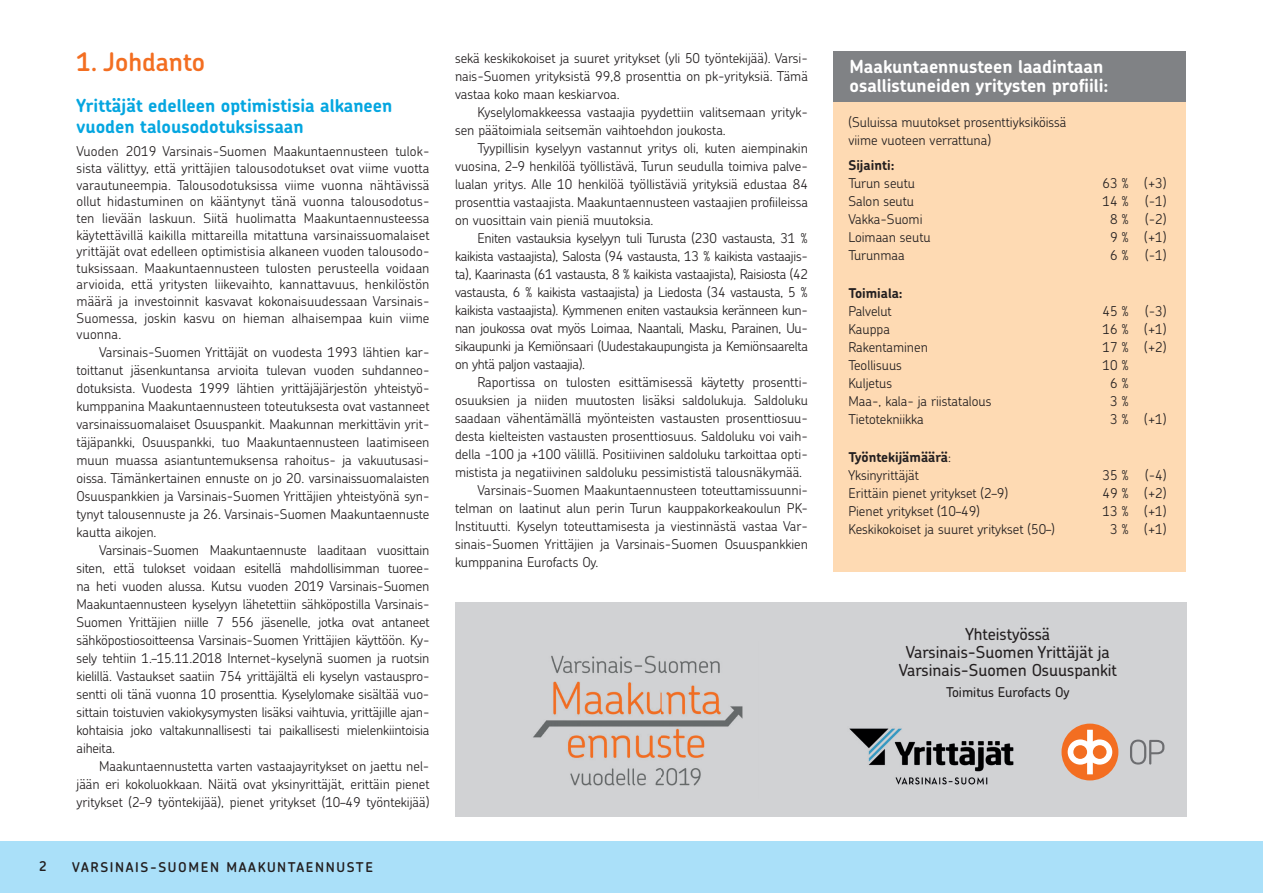
<style>
.page{position:relative;width:1263px;height:893px;background:#fff}
.page>*{position:absolute;margin:0;border:0;box-sizing:border-box;transform-origin:0 0}
.t1{font:600 25.5px "Chevin";color:#f36e21}
.t2{font:700 18px/21px "Chevin";color:#05a6e0}
.t3{font:700 18px/19.5px "Chevin";color:#fff}
.t4{font:500 16.5px/18px "Chevin";color:#231f20;text-align:center}
.t5{font:300 13.5px/18px "Chevin";color:#231f20;text-align:justify}
.t6{font:700 13.5px/18px "Chevin";color:#231f20}
.t7{font:600 13.5px "Chevin";letter-spacing:.12em;color:#231f20}
.t8{font:500 13.5px "Chevin";color:#231f20}
.s1{font-weight:300}
</style>
<div class="page">
<div style="left:0;top:842px;width:1263px;height:51px;background:#aae0f9"></div>
<div style="left:455px;top:602px;width:731px;height:214px;background:#d1d2d4"></div>
<img style="left:849px;top:728px;width:165px;height:57px">
<div style="left:1061px;top:724px;width:57px;height:56px;background:#f36e21;border-radius:50%"></div>
<svg style="left:1068px;top:730px;width:44px;height:44px"></svg>
<svg style="left:1130px;top:740px;width:34px;height:24px"></svg>
<div style="left:833px;top:100px;width:353px;height:472px;background:#fedab3"></div>
<div style="left:833px;top:51px;width:353px;height:51px;background:#808285"></div>
<img style="left:533px;top:655px;width:210px;height:131px">
<h1 class="t1" style="left:77px;top:46px;width:130px">1. Johdanto</h1>
<h2 class="t2" style="left:77px;top:95px;width:317px">Yrittäjät edelleen optimistisia alkaneen vuoden talousodotuksissaan</h2>
<p class="t5" style="left:77px;top:143px;width:355px;line-height:16.6px">Vuoden 2019 Varsinais-Suomen Maakuntaennusteen tulok&shy;sista välittyy, että yrittäjien talousodotukset ovat viime vuotta varautuneempia. Talousodotuksissa viime vuonna nähtävissä ollut hidastuminen on kääntynyt tänä vuonna talousodotus&shy;ten lievään laskuun. Siitä huolimatta Maakuntaennusteessa käytettävillä kaikilla mittareilla mitattuna varsinaissuomalaiset yrittäjät ovat edelleen optimistisia alkaneen vuoden talousodo&shy;tuksissaan. Maakuntaennusteen tulosten perusteella voidaan arvioida, että yritysten liikevaihto, kannattavuus, henkilöstön määrä ja investoinnit kasvavat kokonaisuudessaan Varsinais-Suomessa, joskin kasvu on hieman alhaisempaa kuin viime vuonna.</p>
<p class="t5" style="left:77px;top:343px;width:355px;text-indent:23px">Varsinais-Suomen Yrittäjät on vuodesta 1993 lähtien kar&shy;toittanut jäsenkuntansa arvioita tulevan vuoden suhdanneo&shy;dotuksista. Vuodesta 1999 lähtien yrittäjäjärjestön yhteistyö&shy;kumppanina Maakuntaennusteen toteutuksesta ovat vastanneet varsinaissuomalaiset Osuuspankit. Maakunnan merkittävin yrit&shy;täjäpankki, Osuuspankki, tuo Maakuntaennusteen laatimiseen muun muassa asiantuntemuksensa rahoitus- ja vakuutusasi&shy;oissa. Tämänkertainen ennuste on jo 20. varsinaissuomalaisten Osuuspankkien ja Varsinais-Suomen Yrittäjien yhteistyönä syn&shy;tynyt talousennuste ja 26. Varsinais-Suomen Maakuntaennuste kautta aikojen.</p>
<p class="t5" style="left:77px;top:541px;width:355px;text-indent:23px">Varsinais-Suomen Maakuntaennuste laaditaan vuosittain siten, että tulokset voidaan esitellä mahdollisimman tuoree&shy;na heti vuoden alussa. Kutsu vuoden 2019 Varsinais-Suomen Maakuntaennusteen kyselyyn lähetettiin sähköpostilla Varsinais-Suomen Yrittäjien niille 7 556 jäsenelle, jotka ovat antaneet sähköpostiosoitteensa Varsinais-Suomen Yrittäjien käyttöön. Ky&shy;sely tehtiin 1.–15.11.2018 Internet-kyselynä suomen ja ruotsin kielillä. Vastaukset saatiin 754 yrittäjältä eli kyselyn vastauspro&shy;sentti oli tänä vuonna 10 prosenttia. Kyselylomake sisältää vuo&shy;sittain toistuvien vakiokysymysten lisäksi vaihtuvia, yrittäjille ajan&shy;kohtaisia joko valtakunnallisesti tai paikallisesti mielenkiintoisia aiheita.</p>
<p class="t5" style="left:77px;top:757px;width:355px;text-indent:23px">Maakuntaennustetta varten vastaajayritykset on jaettu nel&shy;jään eri kokoluokkaan. Näitä ovat yksinyrittäjät, erittäin pienet yritykset (2–9 työntekijää), pienet yritykset (10–49 työntekijää)</p>
<p class="t7" style="left:39px;top:857px;width:9px">2</p>
<p class="t7" style="left:72px;top:858px;width:302px">VARSINAIS-SUOMEN MAAKUNTAENNUSTE</p>
<p class="t5" style="left:455px;top:49px;width:354px">sekä keskikokoiset ja suuret yritykset (yli 50 työntekijää). Varsi&shy;nais-Suomen yrityksistä 99,8 prosenttia on pk-yrityksiä. Tämä vastaa koko maan keskiarvoa.</p>
<p class="t5" style="left:455px;top:103px;width:354px;text-indent:23px">Kyselylomakkeessa vastaajia pyydettiin valitsemaan yrityk&shy;sen päätoimiala seitsemän vaihtoehdon joukosta.</p>
<p class="t5" style="left:455px;top:139px;width:354px;text-indent:23px">Tyypillisin kyselyyn vastannut yritys oli, kuten aiempinakin vuosina, 2–9 henkilöä työllistävä, Turun seudulla toimiva palve&shy;lualan yritys. Alle 10 henkilöä työllistäviä yrityksiä edustaa 84 prosenttia vastaajista. Maakuntaennusteen vastaajien profiileissa on vuosittain vain pieniä muutoksia.</p>
<p class="t5" style="left:455px;top:229px;width:354px;text-indent:23px">Eniten vastauksia kyselyyn tuli Turusta (230 vastausta, 31 % kaikista vastaajista), Salosta (94 vastausta, 13 % kaikista vastaajis&shy;ta), Kaarinasta (61 vastausta, 8 % kaikista vastaajista), Raisiosta (42 vastausta, 6 % kaikista vastaajista) ja Liedosta (34 vastausta, 5 % kaikista vastaajista). Kymmenen eniten vastauksia keränneen kun&shy;nan joukossa ovat myös Loimaa, Naantali, Masku, Parainen, Uu&shy;sikaupunki ja Kemiönsaari (Uudestakaupungista ja Kemiönsaarelta on yhtä paljon vastaajia).</p>
<p class="t5" style="left:477px;top:373px;width:332px">Raportissa on tulosten esittämisessä käytetty prosentti-</p>
<p class="t5" style="left:455px;top:391px;width:354px">osuuksien ja niiden muutosten lisäksi saldolukuja. Saldoluku</p>
<p class="t5" style="left:455px;top:409px;width:354px">saadaan vähentämällä myönteisten vastausten prosenttiosuu-</p>
<p class="t5" style="left:455px;top:427px;width:354px">desta kielteisten vastausten prosenttiosuus. Saldoluku voi vaih-</p>
<p class="t5" style="left:455px;top:445px;width:354px">della -100 ja +100 välillä. Positiivinen saldoluku tarkoittaa opti-</p>
<p class="t5" style="left:455px;top:463px;width:349px">mistista ja negatiivinen saldoluku pessimististä talousnäkymää.</p>
<p class="t5" style="left:477px;top:481px;width:332px">Varsinais-Suomen Maakuntaennusteen toteuttamissuunni-</p>
<p class="t5" style="left:455px;top:499px;width:354px">telman on laatinut alun perin Turun kauppakorkeakoulun PK-</p>
<p class="t5" style="left:455px;top:517px;width:354px">Instituutti. Kyselyn toteuttamisesta ja viestinnästä vastaa Var-</p>
<p class="t5" style="left:455px;top:535px;width:354px">sinais-Suomen Yrittäjien ja Varsinais-Suomen Osuuspankkien</p>
<p class="t5" style="left:455px;top:553px;width:145px">kumppanina Eurofacts Oy.</p>
<h2 class="t3" style="left:849px;top:56px;width:261px">Maakuntaennusteen laadintaan osallistuneiden yritysten profiili:</h2>
<p class="t5" style="left:848px;top:113px;width:219px">(Suluissa muutokset prosenttiyksiköissä viime vuoteen verrattuna)</p>
<p class="t6" style="left:848px;top:156px;width:48px">Sijainti:</p>
<p class="t5" style="left:848px;top:174px;width:68px">Turun seutu</p>
<p class="t5" style="left:1102px;top:174px;width:65px">63 % (+3)</p>
<p class="t5" style="left:848px;top:192px;width:67px">Salon seutu</p>
<p class="t5" style="left:1102px;top:192px;width:65px">14 % (-1)</p>
<p class="t5" style="left:848px;top:210px;width:76px">Vakka-Suomi</p>
<p class="t5" style="left:1110px;top:210px;width:58px">8 % (-2)</p>
<p class="t5" style="left:848px;top:228px;width:84px">Loimaan seutu</p>
<p class="t5" style="left:1110px;top:228px;width:58px">9 % (+1)</p>
<p class="t5" style="left:848px;top:246px;width:58px">Turunmaa</p>
<p class="t5" style="left:1110px;top:246px;width:58px">6 % (-1)</p>
<p class="t6" style="left:848px;top:284px;width:56px">Toimiala:</p>
<p class="t5" style="left:848px;top:302px;width:45px">Palvelut</p>
<p class="t5" style="left:1102px;top:302px;width:65px">45 % (-3)</p>
<p class="t5" style="left:848px;top:320px;width:43px">Kauppa</p>
<p class="t5" style="left:1102px;top:320px;width:65px">16 % (+1)</p>
<p class="t5" style="left:848px;top:338px;width:81px">Rakentaminen</p>
<p class="t5" style="left:1102px;top:338px;width:65px">17 % (+2)</p>
<p class="t5" style="left:848px;top:356px;width:55px">Teollisuus</p>
<p class="t5" style="left:1102px;top:356px;width:28px">10 %</p>
<p class="t5" style="left:848px;top:374px;width:45px">Kuljetus</p>
<p class="t5" style="left:1110px;top:374px;width:20px">6 %</p>
<p class="t5" style="left:848px;top:392px;width:144px">Maa-, kala- ja riistatalous</p>
<p class="t5" style="left:1110px;top:392px;width:20px">3 %</p>
<p class="t5" style="left:848px;top:410px;width:77px">Tietotekniikka</p>
<p class="t5" style="left:1110px;top:410px;width:58px">3 % (+1)</p>
<p class="t6" style="left:848px;top:448px;width:104px">Työntekijämäärä<span class="s1">:<br>Yksinyrittäjät</span></p>
<p class="t5" style="left:1102px;top:466px;width:65px">35 % (-4)</p>
<p class="t5" style="left:848px;top:484px;width:161px">Erittäin pienet yritykset (2–9)</p>
<p class="t5" style="left:1102px;top:484px;width:65px">49 % (+2)</p>
<p class="t5" style="left:848px;top:502px;width:133px">Pienet yritykset (10–49)</p>
<p class="t5" style="left:1102px;top:502px;width:65px">13 % (+1)</p>
<p class="t5" style="left:848px;top:520px;width:208px">Keskikokoiset ja suuret yritykset (50–)</p>
<p class="t5" style="left:1110px;top:520px;width:58px">3 % (+1)</p>
<p class="t4" style="left:899px;top:625px;width:220px">Yhteistyössä<br>Varsinais-Suomen Yrittäjät ja<br>Varsinais-Suomen Osuuspankit</p>
<p class="t8" style="left:946px;top:683px;width:125px">Toimitus Eurofacts Oy</p>
</div>
